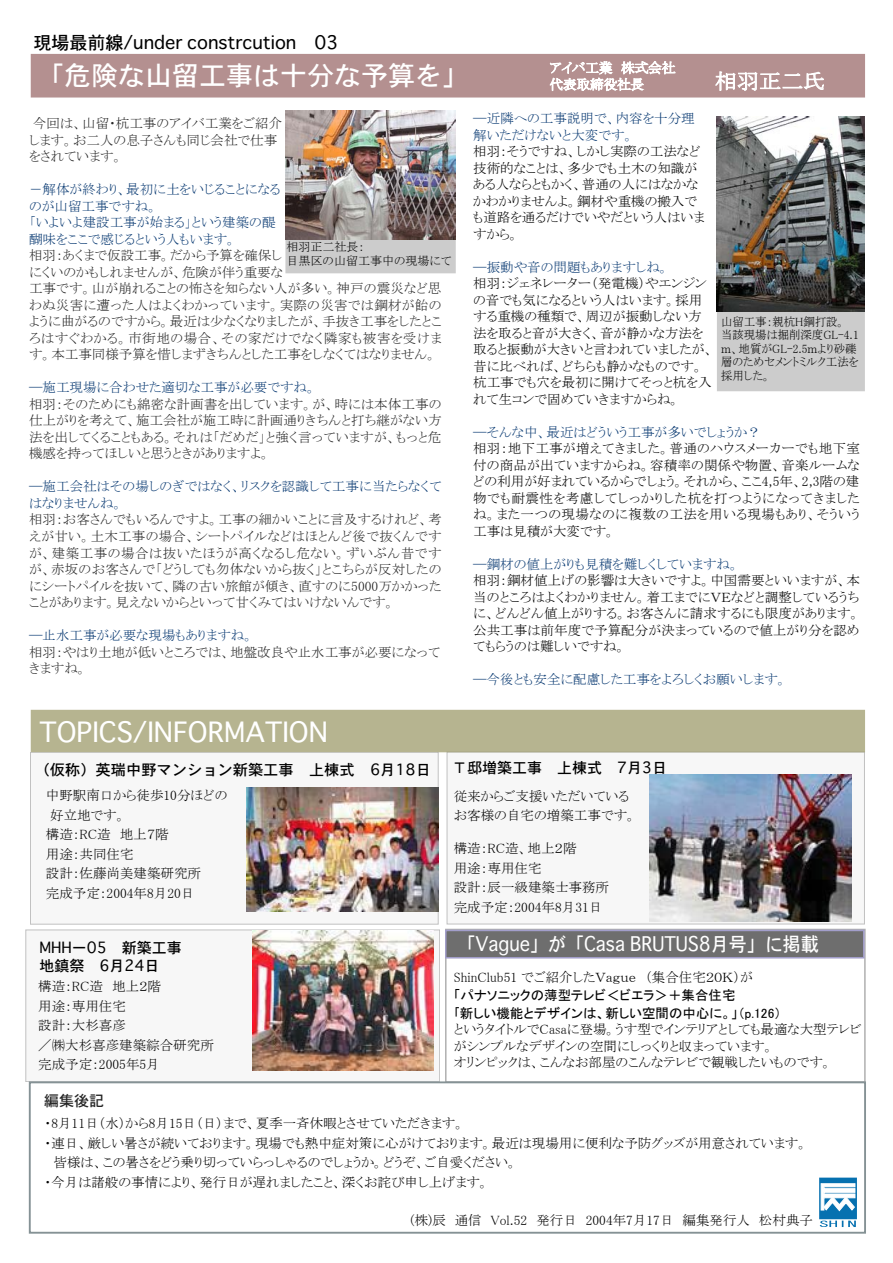
<style>
.page{position:relative;width:893px;height:1263px;background:#fff}
.page>*{position:absolute;margin:0;border:0;box-sizing:border-box;transform-origin:0 0}
.t1{font:27px "Osaka";color:#fff}
.t2{font:21px "MS P Mincho";color:#fff;scale:1.05 1}
.t3{font:19.5px "Osaka";color:#fff;scale:.92 1}
.t4{font:18px "Osaka";color:#000}
.t5{font:15px/18px "Osaka";color:#000}
.t6{font:15px "Osaka";color:#252525}
.t7{font:13.8px "MS P Mincho";color:#fff}
.t8{font:13.5px/16.5px "MS P Mincho";color:#000}
.t9{font:13.5px/16.5px "MS P Mincho";letter-spacing:.005em;color:#252525}
.t10{font:13.5px/16.5px "MS P Mincho";letter-spacing:.02em;color:#000}
.t11{font:13.5px/18px "MS P Gothic";color:#000}
.t12{font:13.5px "MS P Mincho";color:#073871}
.t13{font:12px/13.5px "MS P Mincho";color:#000;scale:.95 1}
.t14{font:12px/14.4px "MS P Mincho";color:#000}
.s1{color:#073871}
.s2{font-family:"MS P Mincho"}
</style>
<div class="page">
<div style="left:447px;top:752px;width:417px;height:172px;background:#f2f2f2"></div>
<div style="left:447px;top:752px;width:418px;height:172px;border:1px solid #999"></div>
<img style="left:650px;top:774px;width:202px;height:148px">
<div style="left:445px;top:929px;width:421px;height:154px;border:2px solid #b0b0b0"></div>
<div style="left:26px;top:930px;width:414px;height:151px;background:#f2f2f2"></div>
<div style="left:31px;top:710px;width:834px;height:42px;background:#b6b490"></div>
<div style="left:30px;top:752px;width:408px;height:172px;background:#f2f2f2"></div>
<div style="left:30px;top:752px;width:408px;height:172px;border:1px solid #999"></div>
<div style="left:29px;top:1081px;width:837px;height:153px;border:2px solid #859295"></div>
<div style="left:819px;top:1177px;width:38px;height:42px;background:#0671b0"></div>
<svg style="left:820px;top:1183px;width:36px;height:27px"></svg>
<svg style="left:820px;top:1220px;width:36px;height:7px"></svg>
<img style="left:253px;top:930px;width:181px;height:141px">
<div style="left:446px;top:930px;width:418px;height:28px;background:#6e6e6e"></div>
<div style="left:445px;top:930px;width:419px;height:28px;border:2px solid #a29ecb"></div>
<div style="left:285px;top:236px;width:171px;height:37px;background:#ccc"></div>
<div style="left:717px;top:312px;width:148px;height:79px;background:#ccc"></div>
<img style="left:247px;top:787px;width:191px;height:124px">
<div style="left:31px;top:54px;width:834px;height:44px;background:#b49090"></div>
<img style="left:285px;top:111px;width:171px;height:128px">
<img style="left:717px;top:117px;width:148px;height:195px">
<p class="t4" style="left:34px;top:31px;width:306px">現場最前線/under constrcution　03</p>
<p class="t1" style="left:37px;top:58px;width:433px">「危険な山留工事は十分な予算を」</p>
<p class="t9" style="left:29px;top:115px;width:255px;text-indent:4px">今回は、山留・杭工事のアイバ工業をご紹介します。お二人の息子さんも同じ会社で仕事をされています。</p>
<p class="t9" style="left:29px;top:181px;width:414px"><span class="s1">－解体が終わり、最初に土をいじることになる<br>のが山留工事ですね。<br>「いよいよ建設工事が始まる」という建築の醍<br>醐味をここで感じるという人もいます。<br></span>相羽：あくまで仮設工事。だから予算を確保し<br>にくいのかもしれませんが、危険が伴う重要な<br>工事です。山が崩れることの怖さを知らない人が多い。神戸の震災など思わぬ災害に遭った人はよくわかっています。実際の災害では鋼材が飴のように曲がるのですから。最近は少なくなりましたが、手抜き工事をしたところはすぐわかる。市街地の場合、その家だけでなく隣家も被害を受けます。本工事同様予算を惜しまずきちんとした工事をしなくてはなりません。</p>
<p class="t9" style="left:29px;top:379px;width:414px"><span class="s1">―施工現場に合わせた適切な工事が必要ですね。<br></span>相羽：そのためにも綿密な計画書を出しています。が、時には本体工事の仕上がりを考えて、施工会社が施工時に計画通りきちんと打ち継がない方法を出してくることもある。それは「だめだ」と強く言っていますが、もっと危機感を持ってほしいと思うときがありますよ。</p>
<p class="t9" style="left:29px;top:478px;width:414px"><span class="s1">―施工会社はその場しのぎではなく、リスクを認識して工事に当たらなくてはなりませんね。<br></span>相羽：お客さんでもいるんですよ。工事の細かいことに言及するけれど、考えが甘い。土木工事の場合、シートパイルなどはほとんど後で抜くんですが、建築工事の場合は抜いたほうが高くなるし危ない。ずいぶん昔ですが、赤坂のお客さんで「どうしても勿体ないから抜く」とこちらが反対したのにシートパイルを抜いて、隣の古い旅館が傾き、直すのに5000万かかったことがあります。見えないからといって甘くみてはいけないんです。</p>
<p class="t9" style="left:29px;top:627px;width:413px"><span class="s1">―止水工事が必要な現場もありますね。<br></span>相羽：やはり土地が低いところでは、地盤改良や止水工事が必要になってきますね。</p>
<p class="t14" style="left:287px;top:239px;width:166px">相羽正二社長：<br>目黒区の山留工事中の現場にて</p>
<p class="t1" style="left:40px;top:714px;width:290px">TOPICS/INFORMATION</p>
<p class="t7" style="left:550px;top:61px;width:127px">アイバ工業　株式会社</p>
<p class="t2" style="left:715px;top:71px;width:107px">相羽正二氏</p>
<p class="t7" style="left:550px;top:78px;width:96px">代表取締役社長</p>
<p class="t8" style="left:473px;top:110px;width:233px"><span class="s1">―近隣への工事説明で、内容を十分理解いただけないと大変です。<br></span>相羽：そうですね、しかし実際の工法など技術的なことは、多少でも土木の知識がある人ならともかく、普通の人にはなかなかわかりませんよ。鋼材や重機の搬入でも道路を通るだけでいやだという人はいますから。</p>
<p class="t8" style="left:473px;top:259px;width:242px"><span class="s1">―振動や音の問題もありますしね。<br></span>相羽：ジェネレーター（発電機）やエンジンの音でも気になるという人はいます。採用する重機の種類で、周辺が振動しない方法を取ると音が大きく、音が静かな方法を取ると振動が大きいと言われていましたが、昔に比べれば、どちらも静かなものです。杭工事でも穴を最初に開けてそっと杭を入れて生コンで固めていきますからね。</p>
<p class="t10" style="left:473px;top:424px;width:388px"><span class="s1">―そんな中、最近はどういう工事が多いでしょうか？<br></span>相羽：地下工事が増えてきました。普通のハウスメーカーでも地下室付の商品が出ていますからね。容積率の関係や物置、音楽ルームなどの利用が好まれているからでしょう。それから、ここ4,5年、2,3階の建物でも耐震性を考慮してしっかりした杭を打つようになってきましたね。また一つの現場なのに複数の工法を用いる現場もあり、そういう工事は見積が大変です。</p>
<p class="t8" style="left:473px;top:556px;width:388px"><span class="s1">―鋼材の値上がりも見積を難しくしていますね。<br></span>相羽：鋼材値上げの影響は大きいですよ。中国需要といいますが、本当のところはよくわかりません。着工までにＶＥなどと調整しているうちに、どんどん値上がりする。お客さんに請求するにも限度があります。公共工事は前年度で予算配分が決まっているので値上がり分を認めてもらうのは難しいですね。</p>
<p class="t12" style="left:473px;top:673px;width:315px">―今後とも安全に配慮した工事をよろしくお願いします。</p>
<p class="t13" style="left:721px;top:315px;width:148px">山留工事：親杭H鋼打設。　　当該現場は掘削深度GL-4.1ｍ、地質がGL-2.5ｍより砂礫層のためセメントミルク工法を採用した。</p>
<p class="t5" style="left:35px;top:760px;width:398px">（仮称）英瑞中野マンション新築工事　上棟式　6月18日</p>
<p class="t8" style="left:46px;top:787px;width:183px">中野駅南口から徒歩10分ほどの</p>
<p class="t8" style="left:50px;top:806px;width:77px">好立地です。</p>
<p class="t8" style="left:46px;top:826px;width:124px">構造：RC造　地上７階</p>
<p class="t8" style="left:46px;top:845px;width:89px">用途：共同住宅</p>
<p class="t8" style="left:46px;top:865px;width:157px">設計：佐藤尚美建築研究所</p>
<p class="t8" style="left:46px;top:884px;width:150px">完成予定：2004年8月20日</p>
<p class="t5" style="left:39px;top:938px;width:163px">MHHー05　新築工事 　地鎮祭　6月24日</p>
<p class="t8" style="left:38px;top:976px;width:177px;line-height:19.5px">構造：RC造　地上２階　<br>用途：専用住宅<br>設計：大杉喜彦<br>／㈱大杉喜彦建築綜合研究所完成予定：2005年5月</p>
<p class="t6" style="left:44px;top:1090px;width:62px">編集後記</p>
<p class="t5" style="left:452px;top:758px;width:232px">Ｔ邸増築工事　上棟式　7月3日　</p>
<p class="t8" style="left:454px;top:786px;width:184px;line-height:19.5px">従来からご支援いただいているお客様の自宅の増築工事です。</p>
<p class="t8" style="left:454px;top:839px;width:157px;line-height:19.5px">構造：RC造、地上２階<br>用途：専用住宅<br>設計：辰一級建築士事務所完成予定：2004年8月31日</p>
<p class="t3" style="left:457px;top:932px;width:414px">「Vague」が「Casa BRUTUS8月号」に掲載　</p>
<p class="t11" style="left:454px;top:968px;width:329px"><span class="s2">ShinClub51 でご紹介したＶａｇｕｅ　（集合住宅２０Ｋ）が<br></span>「パナソニックの薄型テレビ＜ビエラ＞＋集合住宅<br>｢新しい機能とデザインは、新しい空間の中心に。」（p.126）</p>
<p class="t8" style="left:454px;top:1021px;width:409px">というタイトルでCasaに登場。うす型でインテリアとしても最適な大型テレビがシンプルなデザインの空間にしっくりと収まっています。<br>オリンピックは、こんなお部屋のこんなテレビで観戦したいものです。</p>
<p class="t8" style="left:45px;top:1114px;width:764px;line-height:19.5px">・8月11日（水）から8月15日（日）まで、夏季一斉休暇とさせていただきます。<br>・連日、厳しい暑さが続いております。現場でも熱中症対策に心がけております。最近は現場用に便利な予防グッズが用意されています。　皆様は、この暑さをどう乗り切っていらっしゃるのでしょうか。どうぞ、ご自愛ください。<br>・今月は諸般の事情により、発行日が遅れましたこと、深くお詫び申し上げます。</p>
<p class="t8" style="left:411px;top:1212px;width:413px">(株)辰　通信　Vol.52　発行日　2004年7月17日　編集発行人　松村典子　</p>
</div>
